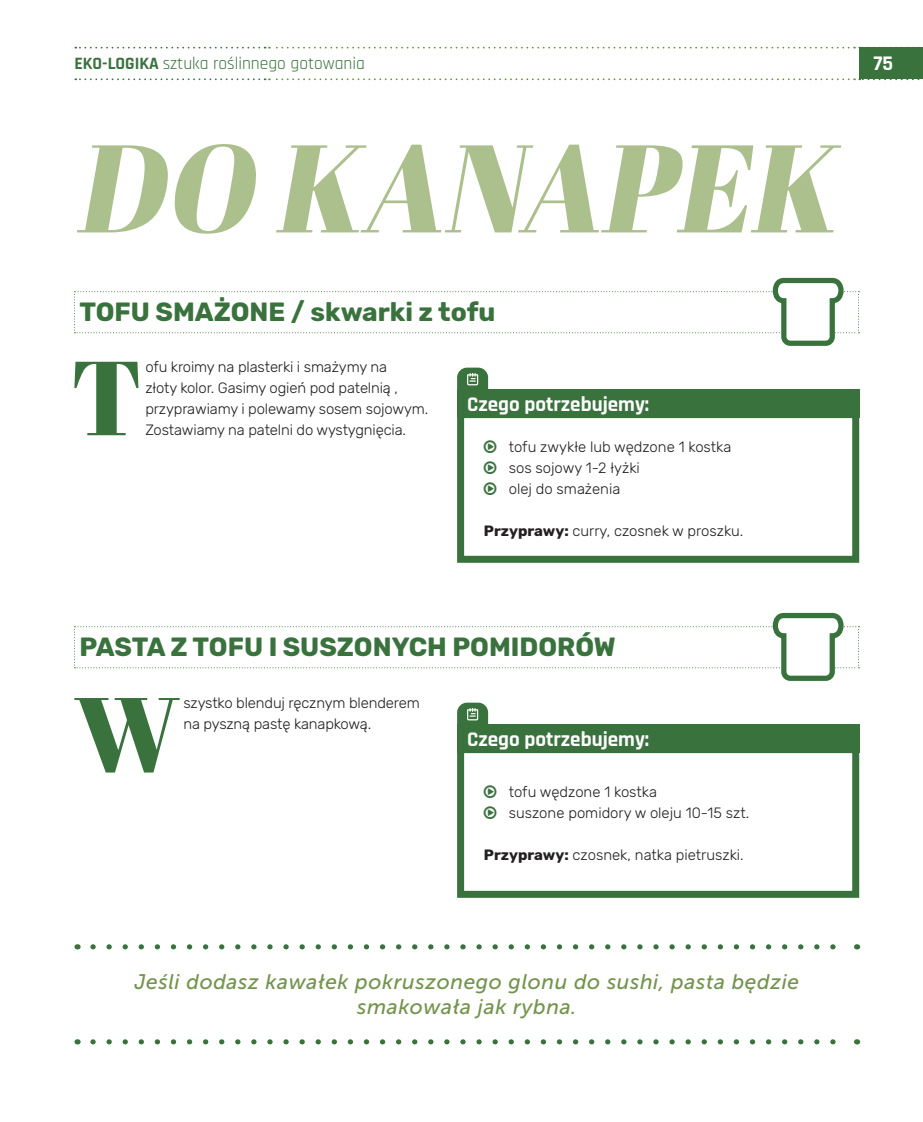
<style>
.page{position:relative;width:923px;height:1122px;background:#fff}
.page>*{position:absolute;margin:0;border:0;box-sizing:border-box;transform-origin:0 0}
.text_PODROZDZIAL{font:italic 124.25px "Abril Fatface";color:#acc08d;scale:.95 1}
.text_INICJAL{font:104.83px "Abril Fatface";color:#3a723e}
.text_SRODTYTUL{font:700 26.25px "Rubik";color:#3a723e}
.t1{font:italic 21px/25.2px "Museo Sans 500";letter-spacing:.03em;color:#73944d;text-align:center}
.t2{font:700 21px "Rajdhani";color:#fff}
.t3{font:17.5px "Rajdhani";color:#3a723e}
.text_INICJAL-2{font:300 14.88px/21px "Rubik";letter-spacing:-.01em;color:#231f20}
.text_PUNKTOR{font:300 14.88px "Rubik";color:#231f20}
.s1{font-weight:700}
</style>
<div class="page">
<div style="left:457px;top:411px;width:402px;height:151px;border:7px solid #3a723e"></div>
<div style="left:457px;top:389px;width:402px;height:29px;background:#3a723e"></div>
<svg style="left:457px;top:367px;width:31px;height:22px"></svg>
<div style="left:457px;top:746px;width:402px;height:151px;border:7px solid #3a723e"></div>
<div style="left:457px;top:724px;width:402px;height:28px;background:#3a723e"></div>
<svg style="left:457px;top:702px;width:31px;height:22px"></svg>
<svg style="left:93px;top:944px;width:743px;height:5px"></svg>
<svg style="left:93px;top:1039px;width:743px;height:5px"></svg>
<svg style="left:74px;top:277px;width:785px;height:69px"></svg>
<svg style="left:74px;top:612px;width:785px;height:69px"></svg>
<div style="left:859px;top:48px;width:64px;height:31px;background:#3a723e"></div>
<svg style="left:75px;top:47px;width:184px;height:1px"></svg>
<svg style="left:75px;top:78px;width:184px;height:2px"></svg>
<svg style="left:854px;top:47px;width:69px;height:1px"></svg>
<svg style="left:265px;top:47px;width:583px;height:1px"></svg>
<svg style="left:854px;top:78px;width:66px;height:2px"></svg>
<svg style="left:265px;top:78px;width:583px;height:2px"></svg>
<p class="t3" style="left:74px;top:53px;width:292px"><span class="s1">EKO-LOGIKA</span> sztuka roślinnego gotowania</p>
<h3 class="t2" style="left:873px;top:51px;width:21px">75</h3>
<p class="text_PODROZDZIAL" style="left:74px;top:101px;width:832px">DO KANAPEK</p>
<p class="text_SRODTYTUL" style="left:79px;top:297px;width:417px">TOFU SMAŻONE / skwarki z tofu</p>
<p class="text_INICJAL" style="left:71px;top:324px;width:73px">T</p>
<p class="text_INICJAL-2" style="left:145px;top:357px;width:284px">ofu kroimy na plasterki i smażymy na<br>złoty kolor. Gasimy ogień pod patelnią , przyprawiamy i polewamy sosem sojowym.<br>Zostawiamy na patelni do wystygnięcia.</p>
<p class="t2" style="left:467px;top:391px;width:184px">Czego potrzebujemy:</p>
<p class="text_INICJAL-2" style="left:509px;top:436px;width:224px">tofu zwykłe lub wędzone 1 kostka</p>
<p class="text_INICJAL-2" style="left:509px;top:457px;width:133px">sos sojowy 1-2 łyżki</p>
<p class="text_INICJAL-2" style="left:509px;top:478px;width:113px">olej do smażenia</p>
<p class="text_PUNKTOR" style="left:484px;top:522px;width:261px"><span class="s1">Przyprawy:</span> curry, czosnek w proszku.</p>
<p class="text_SRODTYTUL" style="left:79px;top:631px;width:538px">PASTA Z TOFU I SUSZONYCH POMIDORÓW</p>
<p class="text_INICJAL" style="left:74px;top:660px;width:108px">W</p>
<p class="text_INICJAL-2" style="left:183px;top:693px;width:238px">szystko blenduj ręcznym blenderem na pyszną pastę kanapkową.</p>
<p class="t2" style="left:467px;top:726px;width:184px">Czego potrzebujemy:</p>
<p class="text_INICJAL-2" style="left:509px;top:782px;width:150px">tofu wędzone 1 kostka</p>
<p class="text_INICJAL-2" style="left:509px;top:803px;width:242px">suszone pomidory w oleju 10-15 szt.</p>
<p class="text_PUNKTOR" style="left:484px;top:846px;width:261px"><span class="s1">Przyprawy:</span> czosnek, natka pietruszki.</p>
<p class="t1" style="left:134px;top:969px;width:666px">Jeśli dodasz kawałek pokruszonego glonu do sushi, pasta będzie smakowała jak rybna.</p>
</div>
